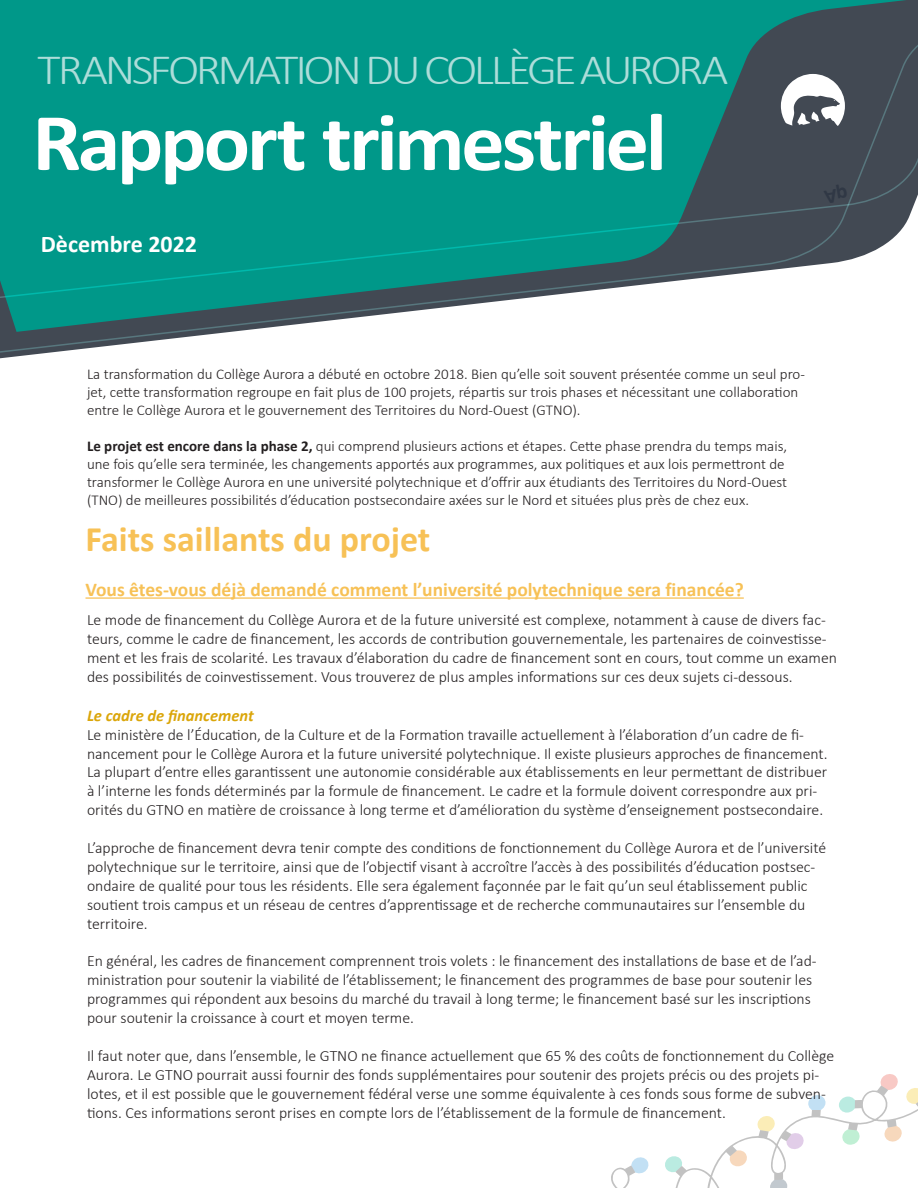
<style>
.page{position:relative;width:918px;height:1188px;background:#fff}
.page>*{position:absolute;margin:0;border:0;box-sizing:border-box;transform-origin:0 0}
.t1{font:700 82.5px "Calibri";letter-spacing:-.04em;color:#fff;scale:1.05 1}
.t2{font:300 43.5px "Calibri";letter-spacing:-.075em;color:#adddd9;scale:1.1 1}
.Section_Header{font:700 36px "Calibri";color:#f7c156}
.t3{font:700 24px "Calibri";color:#fff}
.Section_Header-2{font:700 19.5px "Calibri";color:#f7c156}
.t4{font:italic 700 16.5px "Calibri";color:#dba60a}
.t5{font:300 15.75px/18.9px "Calibri";color:#231f20}
.t6{font:300 15px/18px "Calibri";color:#231f20}
.s1{font-weight:700}
</style>
<div class="page">
<svg style="left:611px;top:1074px;width:307px;height:114px"></svg>
<svg style="left:0;top:329px;width:255px;height:30px"></svg>
<svg style="left:0;top:0;width:918px;height:329px;background:#239188"></svg>
<hr style="left:86px;top:597px;width:658px;height:2px;background:#f7c156">
<svg style="left:781px;top:74px;width:64px;height:52px"></svg>
<p class="t2" style="left:38px;top:42px;width:629px">TRANSFORMATION DU COLLÈGE AURORA</p>
<p class="t1" style="left:32px;top:84px;width:606px">Rapport trimestriel</p>
<p class="t3" style="left:41px;top:227px;width:158px">Dècembre 2022</p>
<p class="t6" style="left:87px;top:365px;width:719px">La transformation du Collège Aurora a débuté en octobre 2018. Bien qu’elle soit souvent présentée comme un seul pro&shy;jet, cette transformation regroupe en fait plus de 100 projets, répartis sur trois phases et nécessitant une collaboration entre le Collège Aurora et le gouvernement des Territoires du Nord-Ouest (GTNO).</p>
<p class="t6" style="left:87px;top:437px;width:702px"><span class="s1">Le projet est encore dans la phase 2,</span> qui comprend plusieurs actions et étapes. Cette phase prendra du temps mais, une fois qu’elle sera terminée, les changements apportés aux programmes, aux politiques et aux lois permettront de transformer le Collège Aurora en une université polytechnique et d’offrir aux étudiants des Territoires du Nord-Ouest (TNO) de meilleures possibilités d’éducation postsecondaire axées sur le Nord et situées plus près de chez eux.</p>
<p class="Section_Header" style="left:86px;top:513px;width:346px">Faits saillants du projet</p>
<p class="Section_Header-2" style="left:86px;top:576px;width:660px">Vous êtes-vous déjà demandé comment l’université polytechnique sera financée?</p>
<p class="t5" style="left:87px;top:610px;width:752px">Le mode de financement du Collège Aurora et de la future université est complexe, notamment à cause de divers fac&shy;teurs, comme le cadre de financement, les accords de contribution gouvernementale, les partenaires de coinvestisse&shy;ment et les frais de scolarité. Les travaux d’élaboration du cadre de financement sont en cours, tout comme un examen des possibilités de coinvestissement. Vous trouverez de plus amples informations sur ces deux sujets ci-dessous.</p>
<p class="t4" style="left:87px;top:704px;width:168px">Le cadre de financement</p>
<p class="t5" style="left:87px;top:725px;width:742px">Le ministère de l’Éducation, de la Culture et de la Formation travaille actuellement à l’élaboration d’un cadre de fi&shy;nancement pour le Collège Aurora et la future université polytechnique. Il existe plusieurs approches de financement.<br>La plupart d’entre elles garantissent une autonomie considérable aux établissements en leur permettant de distribuer à l’interne les fonds déterminés par la formule de financement. Le cadre et la formule doivent correspondre aux pri&shy;orités du GTNO en matière de croissance à long terme et d’amélioration du système d’enseignement postsecondaire.</p>
<p class="t5" style="left:87px;top:838px;width:741px">L’approche de financement devra tenir compte des conditions de fonctionnement du Collège Aurora et de l’université polytechnique sur le territoire, ainsi que de l’objectif visant à accroître l’accès à des possibilités d’éducation postsec&shy;ondaire de qualité pour tous les résidents. Elle sera également façonnée par le fait qu’un seul établissement public soutient trois campus et un réseau de centres d’apprentissage et de recherche communautaires sur l’ensemble du territoire.</p>
<p class="t5" style="left:87px;top:952px;width:731px">En général, les cadres de financement comprennent trois volets : le financement des installations de base et de l’ad&shy;ministration pour soutenir la viabilité de l’établissement; le financement des programmes de base pour soutenir les programmes qui répondent aux besoins du marché du travail à long terme; le financement basé sur les inscriptions pour soutenir la croissance à court et moyen terme.</p>
<p class="t5" style="left:87px;top:1046px;width:749px">Il faut noter que, dans l’ensemble, le GTNO ne finance actuellement que 65 % des coûts de fonctionnement du Collège Aurora. Le GTNO pourrait aussi fournir des fonds supplémentaires pour soutenir des projets précis ou des projets pi&shy;lotes, et il est possible que le gouvernement fédéral verse une somme équivalente à ces fonds sous forme de subven&shy;tions. Ces informations seront prises en compte lors de l’établissement de la formule de financement.</p>
</div>
